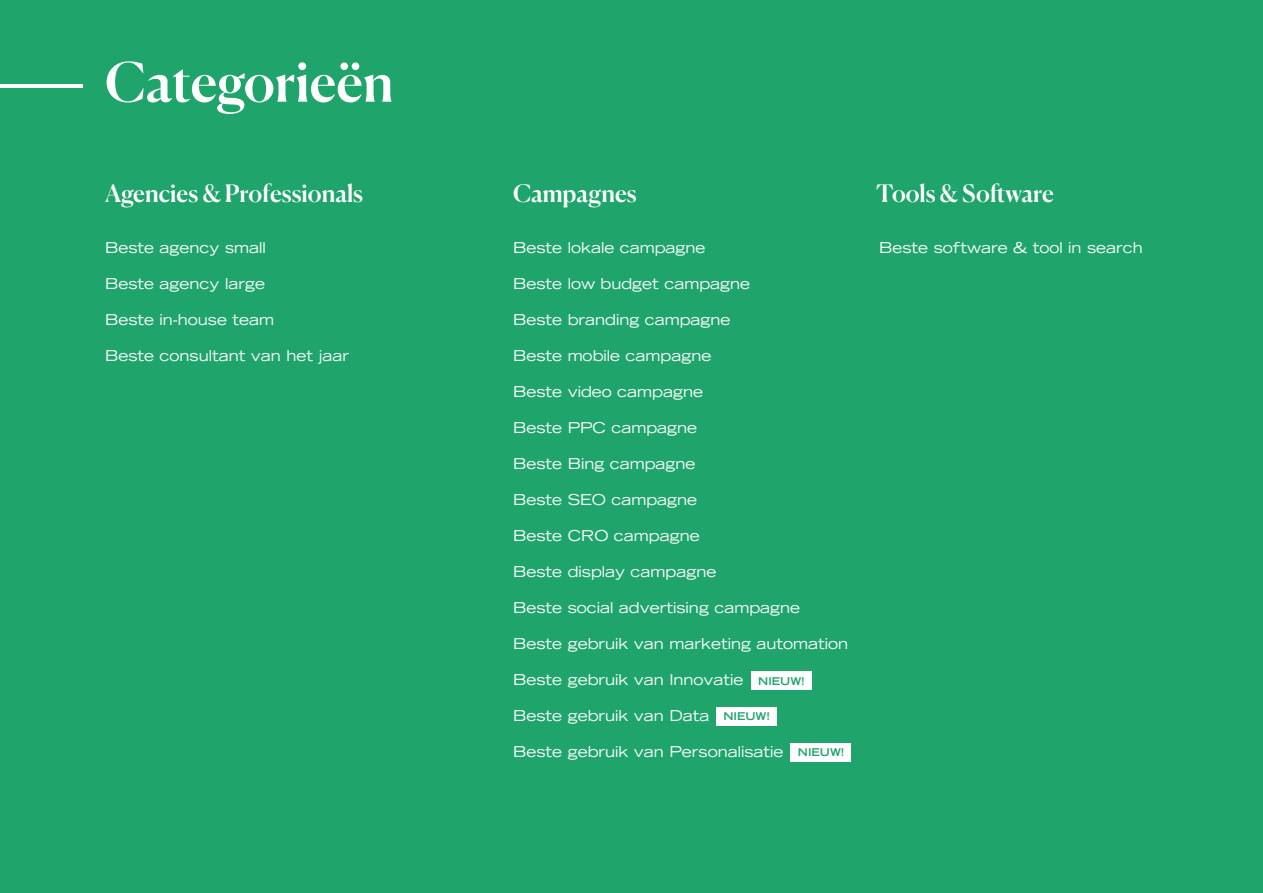
<style>
.page{position:relative;width:1263px;height:893px;background:#1fa56c}
.page>*{position:absolute;margin:0;border:0;box-sizing:border-box;transform-origin:0 0}
.t1{font:500 54px "Canela";letter-spacing:-.005em;color:#fff}
.t2{font:500 24px "Canela";letter-spacing:-.005em;color:#fff}
.t3{font:expanded 15px "Trade Gothic LT Std";color:#fff}
.t4{font:700 expanded 10.8px "Trade Gothic LT Std";color:#1fa56c}
</style>
<div class="page">
<hr style="left:0;top:85px;width:82px;height:3px;background:#fff">
<div style="left:791px;top:743px;width:60px;height:19px;background:#fff"></div>
<div style="left:716px;top:707px;width:60px;height:19px;background:#fff"></div>
<div style="left:751px;top:671px;width:60px;height:19px;background:#fff"></div>
<h1 class="t1" style="left:105px;top:40px;width:290px">Categorieën</h1>
<h2 class="t2" style="left:105px;top:175px;width:260px">Agencies &amp; Professionals</h2>
<h2 class="t2" style="left:513px;top:175px;width:125px">Campagnes</h2>
<h2 class="t2" style="left:876px;top:175px;width:179px">Tools &amp; Software</h2>
<p class="t3" style="left:105px;top:242px;width:162px">Beste agency small</p>
<p class="t3" style="left:105px;top:278px;width:162px">Beste agency large</p>
<p class="t3" style="left:105px;top:314px;width:171px">Beste in-house team</p>
<p class="t3" style="left:105px;top:350px;width:246px">Beste consultant van het jaar</p>
<p class="t3" style="left:879px;top:242px;width:265px">Beste software &amp; tool in search</p>
<p class="t3" style="left:513px;top:242px;width:194px">Beste lokale campagne</p>
<p class="t3" style="left:513px;top:278px;width:239px">Beste low budget campagne</p>
<p class="t3" style="left:513px;top:314px;width:219px">Beste branding campagne</p>
<p class="t3" style="left:513px;top:350px;width:200px">Beste mobile campagne</p>
<p class="t3" style="left:513px;top:386px;width:192px">Beste video campagne</p>
<p class="t3" style="left:513px;top:422px;width:186px">Beste PPC campagne</p>
<p class="t3" style="left:513px;top:458px;width:184px">Beste Bing campagne</p>
<p class="t3" style="left:513px;top:494px;width:186px">Beste SEO campagne</p>
<p class="t3" style="left:513px;top:530px;width:188px">Beste CRO campagne</p>
<p class="t3" style="left:513px;top:566px;width:205px">Beste display campagne</p>
<p class="t3" style="left:513px;top:602px;width:289px">Beste social advertising campagne</p>
<p class="t3" style="left:513px;top:638px;width:337px">Beste gebruik van marketing automation</p>
<p class="t3" style="left:513px;top:674px;width:232px">Beste gebruik van Innovatie</p>
<p class="t3" style="left:513px;top:710px;width:198px">Beste gebruik van Data</p>
<p class="t3" style="left:513px;top:746px;width:272px">Beste gebruik van Personalisatie</p>
<p class="t4" style="left:758px;top:674px;width:48px">NIEUW!</p>
<p class="t4" style="left:723px;top:709px;width:48px">NIEUW!</p>
<p class="t4" style="left:798px;top:745px;width:48px">NIEUW!</p>
</div>
